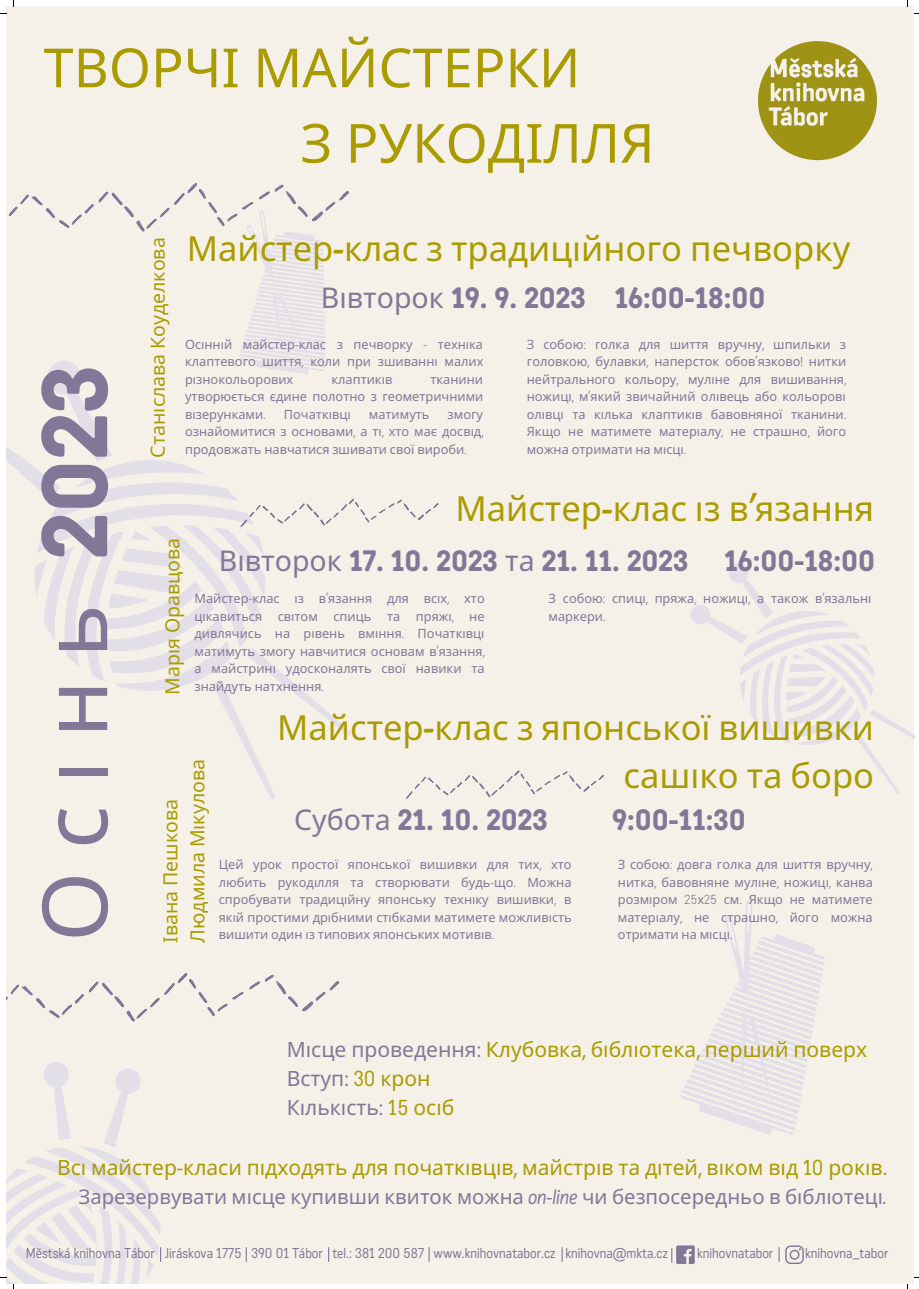
<style>
.page{position:relative;width:919px;height:1289px;background:#fff}
.page>*{position:absolute;margin:0;border:0;box-sizing:border-box;transform-origin:0 0}
.t1{font:90px "Noto Sans";color:#817897}
.t2{font:54px "Noto Sans";color:#aa9b00}
.t3{font:34.5px/47.8px "Noto Sans";color:#aa9b00;text-align:right}
.t4{font:700 28.5px "Katarine";color:#817897}
.t5{font:21px "Noto Sans";color:#aa9b00}
.t6{font:21px "Noto Sans";color:#817897}
.t7{font:20.25px "Noto Sans";color:#817897}
.t8{font:19.5px "Noto Sans";color:#aa9b00}
.t9{font:13.88px "Katarine";color:#817897}
.t10{font:12.75px/17.5px "Noto Sans";color:#817897;text-align:justify}
.s1{font-family:"Katarine";font-weight:700}
.s2{font-family:"Katarine";font-weight:600;font-style:italic}
.s3{font-family:"Noto Sans";font-weight:400}
.s4{font-family:"Katarine";font-weight:300}
.s5{color:#817897}
.s6{font-family:"Katarine";color:#817897}
.s7{font-family:"Katarine"}
.s8{font-family:"Katarine";color:#aa9b00}
.s9{color:#aa9b00}
.s10{font-family:"Katarine";font-style:italic}
</style>
<div class="page">
<div style="left:6px;top:6px;width:907px;height:1277px;background:#f5f1e9"></div>
<svg style="left:6px;top:374px;width:345px;height:425px"></svg>
<svg style="left:44px;top:1062px;width:203px;height:200px"></svg>
<img style="left:758px;top:41px;width:119px;height:120px">
<svg style="left:8px;top:183px;width:341px;height:191px"></svg>
<svg style="left:6px;top:973px;width:334px;height:49px"></svg>
<svg style="left:690px;top:563px;width:223px;height:231px"></svg>
<svg style="left:240px;top:498px;width:199px;height:29px"></svg>
<svg style="left:680px;top:900px;width:145px;height:235px"></svg>
<svg style="left:406px;top:770px;width:198px;height:29px"></svg>
<svg style="left:785px;top:1245px;width:18px;height:18px"></svg>
<svg style="left:246px;top:1247px;width:1px;height:14px"></svg>
<svg style="left:328px;top:1247px;width:1px;height:14px"></svg>
<svg style="left:428px;top:1247px;width:1px;height:14px"></svg>
<svg style="left:561px;top:1247px;width:1px;height:14px"></svg>
<svg style="left:671px;top:1245px;width:23px;height:18px"></svg>
<svg style="left:778px;top:1247px;width:1px;height:14px"></svg>
<svg style="left:0;top:1105px;width:201px;height:183px"></svg>
<p class="t2" style="left:44px;top:30px;width:538px">ТВОРЧІ МАЙСТЕРКИ</p>
<p class="t2" style="left:300px;top:105px;width:355px">З РУКОДІЛЛЯ</p>
<p class="t1" style="left:11px;top:942px;width:578px;rotate:-90deg">Осі нь <span class="s1">2023</span></p>
<p class="t8" style="left:144px;top:457px;width:222px;rotate:-90deg">Стані слава Коуделкова</p>
<p class="t3" style="left:187px;top:224px;width:664px">Майстер<span class="s2">-</span>клас з традиці йного печворку</p>
<p class="t4" style="left:321px;top:281px;width:446px"><span class="s3">Ві второк</span> 19. 9. 2023 16:00-18:00</p>
<p class="t10" style="left:185px;top:335px;width:300px">Осі нні й майстер<span class="s4">-</span>клас з печворку <span class="s4">-</span> техні ка клаптевого шиття<span class="s4">,</span> коли при зшиванні малих різнокольорових</p>
<p class="t10" style="left:526px;top:335px;width:321px;text-align:left">З собою<span class="s4">:</span> голка для шиття вручну<span class="s4">,</span> шпильки з головкою<span class="s4">,</span> булавки<span class="s4">,</span> наперсток обов<span class="s4">’</span>язково<span class="s4">!</span> нитки нейтрального кольору<span class="s4">,</span> мулі не для вишивання<span class="s4">, </span>ножиці<span class="s4">,</span> м<span class="s4">’</span>який звичайний олі вець або кольорові олі вці та кілька клаптикі в бавовняної тканини<span class="s4">.<br></span>Якщо не матимете матеріалу<span class="s4">,</span> не страшно<span class="s4">,</span> його можна отримати на місці<span class="s4">.</span></p>
<p class="t10" style="left:185px;top:370px;width:300px;text-indent:245px">тканини утворюється єдине полотно з геометричними візерунками<span class="s4">.</span></p>
<p class="t10" style="left:331px;top:370px;width:62px">клаптикі в</p>
<p class="t10" style="left:284px;top:405px;width:66px">Початкі вці</p>
<p class="t10" style="left:369px;top:405px;width:62px">матимуть</p>
<p class="t10" style="left:185px;top:405px;width:300px;text-indent:262px">змогу ознайомитися з основами<span class="s4">,</span> а ті<span class="s4">,</span> хто має досвід<span class="s4">, </span>продовжать навчатися зшивати свої вироби<span class="s4">.</span></p>
<p class="t3" style="left:455px;top:484px;width:420px">Майстер<span class="s2">-</span>клас із в<span class="s2">’</span>язання</p>
<p class="t8" style="left:159px;top:694px;width:158px;rotate:-90deg">Марія Оравцова</p>
<p class="t4" style="left:219px;top:545px;width:657px"><span class="s3">Ві второк</span> 17. 10. 2023 <span class="s3">та</span> 21. 11. 2023 16:00-18:00</p>
<p class="t10" style="left:194px;top:589px;width:292px;text-align:left">Майстер<span class="s4">-</span>клас із в<span class="s4">’</span>язання для всіх<span class="s4">,</span> хто ці кавиться світом спиць та пряжі<span class="s4">,</span> не дивлячись на рі вень вмі ння<span class="s4">.</span> Початкі вці матимуть змогу навчитися основам в<span class="s4">’</span>язання<span class="s4">, </span>а майстрині удосконалять свої навики та знайдуть натхнення<span class="s4">.</span></p>
<p class="t10" style="left:548px;top:589px;width:322px">З собою<span class="s4">:</span> спиці<span class="s4">,</span> пряжа<span class="s4">,</span> ножиці<span class="s4">,</span> а також в<span class="s4">’</span>язальні маркери<span class="s4">.</span></p>
<p class="t8" style="left:157px;top:942px;width:145px;rotate:-90deg">Івана Пешкова</p>
<p class="t8" style="left:184px;top:942px;width:185px;rotate:-90deg">Людмила Мі кулова</p>
<p class="t3" style="left:277px;top:702px;width:598px">Майстер<span class="s2">-</span>клас з японської вишивки саші ко та боро</p>
<p class="t4" style="left:294px;top:803px;width:255px"><span class="s3">Субота</span> 21. 10. 2023</p>
<p class="t4" style="left:612px;top:803px;width:135px">9:00-11:30</p>
<p class="t10" style="left:219px;top:855px;width:354px">Цей урок простої японської вишивки для тих<span class="s4">,</span> хто любить рукоділля та створювати будь<span class="s4">-</span>що<span class="s4">.</span> Можна спробувати традиці йну японську техні ку вишивки<span class="s4">,</span> в які й простими дрібними стібками матимете можливість вишити один із типових японських мотиві в<span class="s4">.</span></p>
<p class="t10" style="left:617px;top:855px;width:256px">З собою<span class="s4">:</span> довга голка для шиття вручну<span class="s4">, </span>нитка<span class="s4">,</span> бавовняне мулі не<span class="s4">,</span> ножиці<span class="s4">,</span> канва розмі ром <span class="s4">25</span>х<span class="s4">25</span> см<span class="s4">.</span> Якщо не матимете матеріалу<span class="s4">,</span> не страшно<span class="s4">,</span> його можна отримати на місці<span class="s4">.</span></p>
<p class="t5" style="left:287px;top:1034px;width:582px"><span class="s5">Місце проведення</span><span class="s6">:</span> Клубовка<span class="s7">,</span> бібліотека<span class="s7">,</span> перший поверх</p>
<p class="t6" style="left:287px;top:1063px;width:145px">Вступ<span class="s7">:</span> <span class="s8">30</span> <span class="s9">крон</span></p>
<p class="t6" style="left:287px;top:1092px;width:169px">Кількість<span class="s7">:</span> <span class="s8">15</span> <span class="s9">осіб</span></p>
<p class="t5" style="left:57px;top:1152px;width:831px">Всі майстер<span class="s7">-</span>класи підходять для початкі вці в<span class="s7">,</span> майстрі в та дітей<span class="s7">,</span> ві ком від <span class="s7">10</span> рокі в<span class="s7">.</span></p>
<p class="t7" style="left:78px;top:1181px;width:810px">Зарезервувати мі сце купивши квиток можна <span class="s10">on-line</span> чи безпосередньо в бі бліотеці<span class="s10">.</span></p>
<p class="t9" style="left:26px;top:1245px;width:643px">Městská knihovna Tábor Jiráskova 1775 390 01 Tábor tel.: 381 200 587 www.knihovnatabor.cz knihovna@mkta.cz</p>
<p class="t9" style="left:696px;top:1245px;width:78px">knihovnatabor</p>
<p class="t9" style="left:804px;top:1245px;width:85px">knihovna_tabor</p>
</div>
